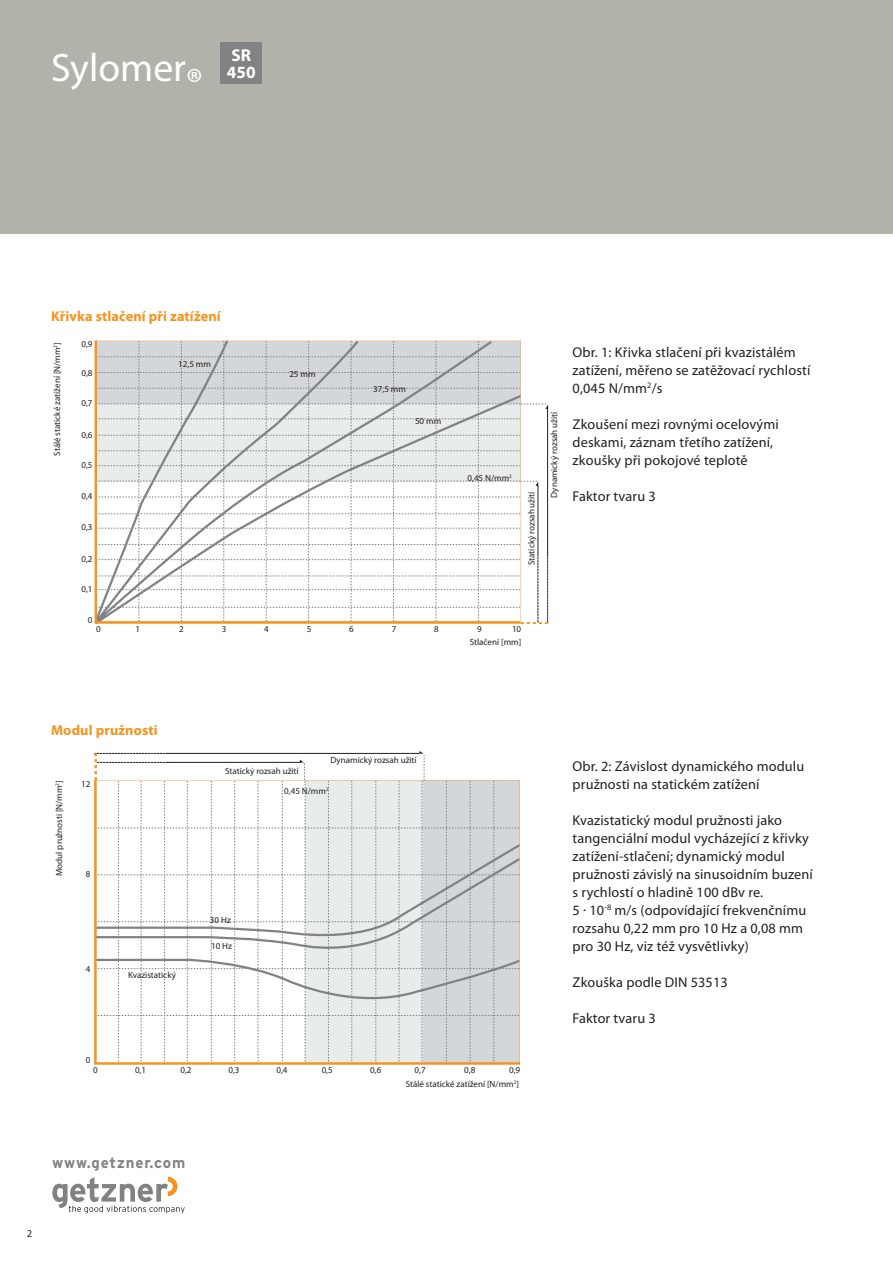
<style>
.page{position:relative;width:893px;height:1263px;background:#fff}
.page>*{position:absolute;margin:0;border:0;box-sizing:border-box;transform-origin:0 0}
.t1{font:39.75px "Myriad Pro";color:#fff}
.t2{font:700 17.25px/17.2px "Myriad Pro";color:#fff}
.t3{font:700 15px "Interstate";letter-spacing:.055em;color:#808284}
.t4{font:14.25px/18px "Myriad Pro";letter-spacing:.01em;color:#221f1f}
.t5{font:700 14.25px "Myriad Pro";letter-spacing:.01em;color:#f7931d}
.t6{font:10.5px "Myriad Pro";color:#221f1f}
.t7{font:9px/13.6px "Myriad Pro";color:#221f1f;text-align:right}
</style>
<div class="page">
<svg style="left:95px;top:340px;width:453px;height:284px"></svg>
<svg style="left:94px;top:751px;width:331px;height:29px"></svg>
<svg style="left:94px;top:780px;width:426px;height:285px"></svg>
<div style="left:0;top:0;width:893px;height:234px;background:#b2b2aa"></div>
<div style="left:221px;top:42px;width:41px;height:41px;background:#808284"></div>
<svg style="left:52px;top:1177px;width:133px;height:36px"></svg>
<h1 class="t1" style="left:51px;top:48px;width:153px">Sylomer®</h1>
<p class="t2" style="left:227px;top:47px;width:30px">SR<br>450</p>
<p class="t5" style="left:51px;top:309px;width:171px">Křivka stlačení při zatížení</p>
<p class="t7" style="left:51px;top:456px;width:115px;rotate:-90deg">Stálé statické zatížení [N/mm<sup>2</sup>]</p>
<p class="t7" style="left:81px;top:337px;width:13px">0,9</p>
<p class="t7" style="left:81px;top:366px;width:13px">0,8</p>
<p class="t7" style="left:81px;top:397px;width:13px">0,7</p>
<p class="t7" style="left:81px;top:428px;width:13px">0,6</p>
<p class="t7" style="left:81px;top:458px;width:13px">0,5</p>
<p class="t7" style="left:81px;top:490px;width:13px">0,4</p>
<p class="t7" style="left:81px;top:521px;width:13px">0,3</p>
<p class="t7" style="left:81px;top:552px;width:13px">0,2</p>
<p class="t7" style="left:81px;top:582px;width:13px">0,1</p>
<p class="t7" style="left:88px;top:613px;width:6px">0</p>
<p class="t7" style="left:178px;top:357px;width:34px">12,5 mm</p>
<p class="t7" style="left:289px;top:367px;width:28px">25 mm</p>
<p class="t7" style="left:373px;top:382px;width:34px">37,5 mm</p>
<p class="t7" style="left:415px;top:415px;width:28px">50 mm</p>
<p class="t7" style="left:467px;top:472px;width:46px">0,45 N/mm<sup>2</sup></p>
<p class="t7" style="left:525px;top:565px;width:75px;rotate:-90deg">Statický rozsah užití</p>
<p class="t7" style="left:96px;top:622px;width:6px">0</p>
<p class="t7" style="left:135px;top:622px;width:6px">1</p>
<p class="t7" style="left:179px;top:622px;width:6px">2</p>
<p class="t7" style="left:222px;top:622px;width:6px">3</p>
<p class="t7" style="left:264px;top:622px;width:6px">4</p>
<p class="t7" style="left:307px;top:622px;width:6px">5</p>
<p class="t7" style="left:349px;top:622px;width:6px">6</p>
<p class="t7" style="left:392px;top:622px;width:6px">7</p>
<p class="t7" style="left:434px;top:622px;width:6px">8</p>
<p class="t7" style="left:477px;top:622px;width:6px">9</p>
<p class="t7" style="left:470px;top:622px;width:53px">10<br>Stlačení [mm]</p>
<p class="t7" style="left:548px;top:498px;width:88px;rotate:-90deg">Dynamický rozsah užití</p>
<p class="t4" style="left:573px;top:344px;width:239px">Obr. 1: Křivka stlačení při kvazistálém zatížení, měřeno se zatěžovací rychlostí<br>0,045 N/mm<sup>2</sup>/s</p>
<p class="t4" style="left:573px;top:416px;width:208px">Zkoušení mezi rovnými ocelovými deskami, záznam třetího zatížení, zkoušky při pokojové teplotě</p>
<p class="t4" style="left:573px;top:488px;width:85px">Faktor tvaru 3</p>
<p class="t5" style="left:51px;top:723px;width:108px">Modul pružnosti</p>
<p class="t7" style="left:53px;top:876px;width:97px;rotate:-90deg">Modul pružnosti [N/mm<sup>2</sup>]</p>
<p class="t7" style="left:81px;top:778px;width:11px">12</p>
<p class="t7" style="left:86px;top:868px;width:6px">8</p>
<p class="t7" style="left:86px;top:962px;width:6px">4</p>
<p class="t7" style="left:128px;top:968px;width:49px">Kvazistatický</p>
<p class="t7" style="left:225px;top:764px;width:75px">Statický rozsah užití</p>
<p class="t7" style="left:330px;top:754px;width:88px">Dynamický rozsah užití</p>
<p class="t7" style="left:210px;top:913px;width:22px">30 Hz</p>
<p class="t7" style="left:211px;top:939px;width:22px">10 Hz</p>
<p class="t7" style="left:284px;top:784px;width:46px">0,45 N/mm<sup>2</sup></p>
<p class="t7" style="left:86px;top:1053px;width:6px">0</p>
<p class="t7" style="left:93px;top:1064px;width:6px">0</p>
<p class="t7" style="left:135px;top:1064px;width:13px">0,1</p>
<p class="t7" style="left:180px;top:1064px;width:13px">0,2</p>
<p class="t7" style="left:228px;top:1064px;width:13px">0,3</p>
<p class="t7" style="left:276px;top:1064px;width:13px">0,4</p>
<p class="t7" style="left:322px;top:1064px;width:13px">0,5</p>
<p class="t7" style="left:370px;top:1064px;width:13px">0,6</p>
<p class="t7" style="left:415px;top:1064px;width:13px">0,7</p>
<p class="t7" style="left:464px;top:1064px;width:13px">0,8</p>
<p class="t7" style="left:509px;top:1064px;width:13px">0,9</p>
<p class="t7" style="left:406px;top:1077px;width:115px">Stálé statické zatížení [N/mm<sup>2</sup>]</p>
<p class="t3" style="left:52px;top:1157px;width:135px">www.getzner.com</p>
<p class="t6" style="left:27px;top:1228px;width:7px">2</p>
<p class="t4" style="left:573px;top:758px;width:233px">Obr. 2: Závislost dynamického modulu pružnosti na statickém zatížení</p>
<p class="t4" style="left:573px;top:812px;width:242px">Kvazistatický modul pružnosti jako tangenciální modul vycházející z křivky zatížení-stlačení; dynamický modul pružnosti závislý na sinusoidním buzení s rychlostí o hladině 100 dBv re.<br>5 . 10<sup>-8</sup> m/s (odpovídající frekvenčnímu rozsahu 0,22 mm pro 10 Hz a 0,08 mm pro 30 Hz, viz též vysvětlivky)</p>
<p class="t4" style="left:573px;top:974px;width:157px">Zkouška podle DIN 53513</p>
<p class="t4" style="left:573px;top:1010px;width:85px">Faktor tvaru 3</p>
</div>
